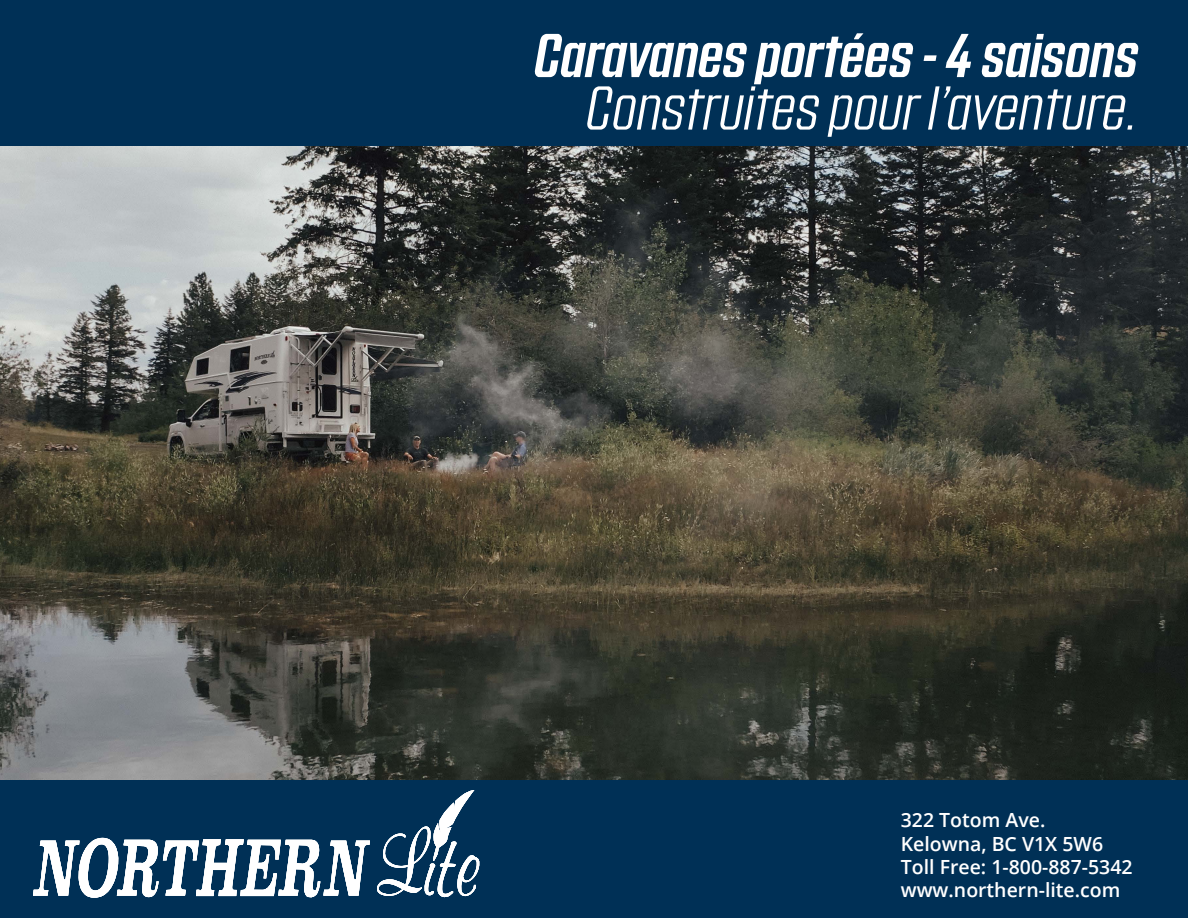
<style>
.page{position:relative;width:1188px;height:918px;background:#003056}
.page>*{position:absolute;margin:0;border:0;box-sizing:border-box;transform-origin:0 0}
.t1{font:italic 300 60px "Countach";color:#fff}
.t2{font:italic 60px "Countach";color:#fff}
.t3{font:600 19.5px "Open Sans";color:#fff}
</style>
<div class="page">
<svg style="left:33px;top:838px;width:337px;height:59px"></svg>
<svg style="left:377px;top:790px;width:103px;height:107px"></svg>
<img style="left:0;top:147px;width:1188px;height:632px">
<p class="t2" style="left:534px;top:17px;width:606px">Caravanes portées - 4 saisons</p>
<p class="t1" style="left:586px;top:70px;width:554px">Construites pour l’aventure.</p>
<p class="t3" style="left:901px;top:807px;width:146px">322 Totom Ave.</p>
<p class="t3" style="left:901px;top:830px;width:204px">Kelowna, BC V1X 5W6</p>
<p class="t3" style="left:901px;top:854px;width:233px">Toll Free: 1-800-887-5342</p>
<p class="t3" style="left:901px;top:877px;width:221px">www.northern-lite.com</p>
</div>
